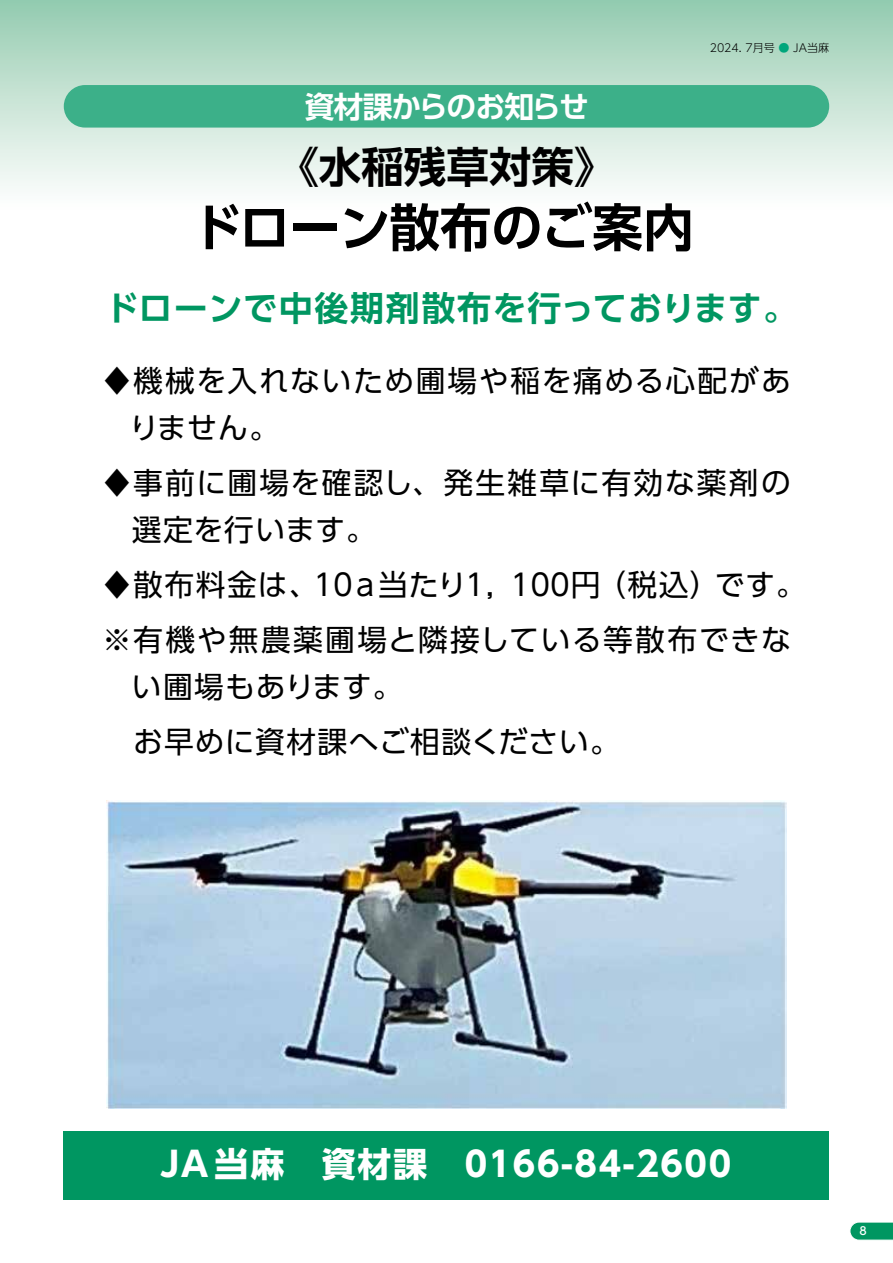
<style>
.page{position:relative;width:893px;height:1263px;background:#fff}
.page>*{position:absolute;margin:0;border:0;box-sizing:border-box;transform-origin:0 0}
.t1{font:700 51px "UD Shin Go Pro De";letter-spacing:-.01em;color:#000}
.t2{font:700 42.45px "UD Shin Go Pro De";color:#000}
.t3{font:700 34.05px "UD Shin Go Pro";letter-spacing:.05em;color:#fff}
.t4{font:700 34.05px "UD Shin Go Pro De";letter-spacing:.035em;color:#009661}
.t5{font:29.7px/46.8px "UD Shin Go Pro";letter-spacing:.05em;color:#000}
.t6{font:700 29.7px "UD Shin Go Pro De";letter-spacing:-.035em;color:#fff}
.t7{font:300 11.1px "UD Shin Go Pr 6";color:#000}
.t8{font:500 11.1px "UD Shin Go Pr 6";color:#fff}
.s1{color:#00a67b}
</style>
<div class="page">
<div style="left:0;top:0;width:893px;height:213px;background:linear-gradient(to bottom,#95cbb0,#fff)"></div>
<div style="left:64px;top:1131px;width:765px;height:68px;background:#009661"></div>
<img style="left:106px;top:800px;width:680px;height:309px">
<div style="left:64px;top:85px;width:765px;height:43px;background:#3cb089;border-radius:21px"></div>
<svg style="left:850px;top:1222px;width:43px;height:19px"></svg>
<p class="t6" style="left:305px;top:82px;width:286px">資材課からのお知らせ</p>
<h2 class="t2" style="left:276px;top:132px;width:342px">《水稲残草対策《</h2>
<h1 class="t1" style="left:192px;top:186px;width:504px">ドローン散布のご案内</h1>
<p class="t7" style="left:710px;top:39px;width:121px">2024. 7月号 <span class="s1">●</span> JA当麻</p>
<p class="t4" style="left:105px;top:281px;width:694px">ドローンで中後期剤散布を行っております。</p>
<p class="t5" style="left:129px;top:356px;width:663px;text-indent:-27px">♦機械を入れないため圃場や稲を痛める心配がありません。</p>
<p class="t5" style="left:132px;top:458px;width:660px;text-indent:-30px">♦事前に圃場を確認し、発生雑草に有効な薬剤の選定を行います。</p>
<p class="t5" style="left:715px;top:560px;width:92px">です。</p>
<p class="t5" style="left:102px;top:556px;width:690px;line-height:55.2px">♦散布料金は、<br>※有機や無農薬圃場と隣接している等散布できな</p>
<p class="t5" style="left:102px;top:658px;width:519px;line-height:55.2px;text-indent:30px">い圃場もあります。<br>　お早めに資材課へご相談ください。</p>
<p class="t5" style="left:460px;top:560px;width:261px">１，１００円（税込）</p>
<p class="t5" style="left:308px;top:560px;width:160px">１０a当たり</p>
<p class="t3" style="left:160px;top:1136px;width:269px">JA当麻　資材課</p>
<p class="t3" style="left:465px;top:1136px;width:268px">0166-84-2600</p>
<p class="t8" style="left:860px;top:1222px;width:9px">8</p>
</div>
